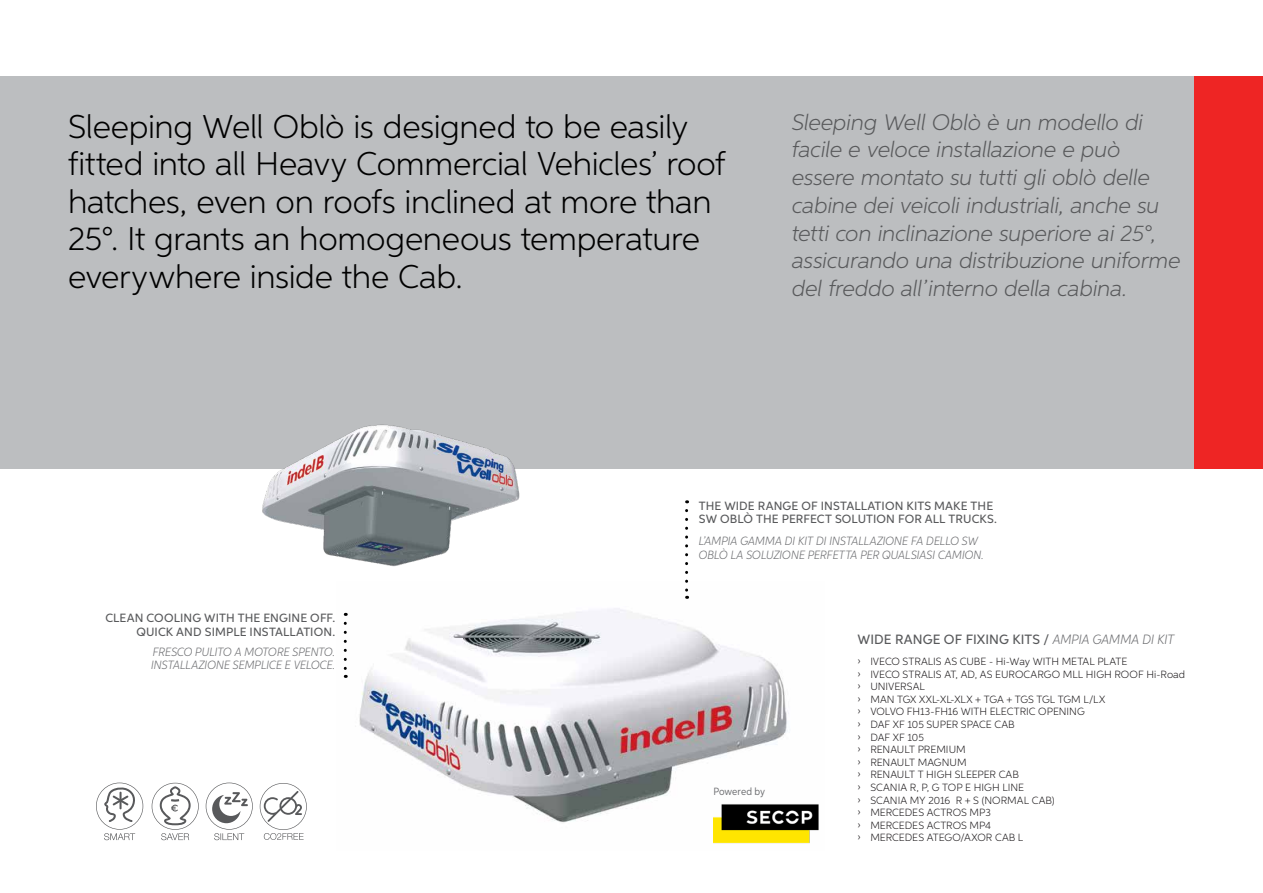
<style>
.page{position:relative;width:1263px;height:893px;background:#fff}
.page>*{position:absolute;margin:0;border:0;box-sizing:border-box;transform-origin:0 0}
.t1{font:300 33px/37.5px "Aspira";letter-spacing:-.01em;color:#000}
.t2{font:italic 300 22.5px/27.8px "Aspira";letter-spacing:-.01em;color:#58595b}
.t3{font:500 13.5px "Aspira";letter-spacing:.005em;color:#58595b}
.t4{font:italic 300 12px/13.5px "Aspira Nar";letter-spacing:-.01em;color:#6d6e71}
.t5{font:500 12px/13.5px "Aspira";letter-spacing:.01em;color:#58595b}
.t6{font:300 10.5px/12.6px "Aspira";color:#1e1b1d}
.t7{font:10.5px "Aspira Nar";letter-spacing:-.005em;color:#6d6e71}
.s1{font-family:"Aspira Nar";font-weight:300;font-style:italic;color:#6d6e71}
</style>
<div class="page">
<div style="left:0;top:76px;width:1195px;height:392px;background:#bcbec0"></div>
<div style="left:1195px;top:76px;width:68px;height:392px;background:#ee2524"></div>
<svg style="left:96px;top:783px;width:47px;height:57px"></svg>
<svg style="left:152px;top:783px;width:47px;height:57px"></svg>
<svg style="left:206px;top:783px;width:47px;height:57px"></svg>
<svg style="left:260px;top:783px;width:47px;height:57px"></svg>
<img style="left:343px;top:596px;width:476px;height:235px">
<img style="left:235px;top:424px;width:322px;height:143px">
<svg style="left:685px;top:510px;width:3px;height:89px"></svg>
<img style="left:713px;top:799px;width:105px;height:45px">
<svg style="left:344px;top:623px;width:3px;height:55px"></svg>
<h1 class="t1" style="left:68px;top:107px;width:659px">Sleeping Well Oblò is designed to be easily fitted into all Heavy Commercial Vehicles’ roof hatches, even on roofs inclined at more than 25°. It grants an homogeneous temperature everywhere inside the Cab.</h1>
<p class="t2" style="left:792px;top:107px;width:390px">Sleeping Well Oblò è un modello di facile e veloce installazione e può essere montato su tutti gli oblò delle cabine dei veicoli industriali, anche su tetti con inclinazione superiore ai 25°, assicurando una distribuzione uniforme del freddo all’interno della cabina.</p>
<p class="t5" style="left:105px;top:611px;width:231px;text-align:right">CLEAN COOLING WITH THE ENGINE OFF.<br>QUICK AND SIMPLE INSTALLATION.</p>
<p class="t4" style="left:151px;top:644px;width:186px">FRESCO PULITO A MOTORE SPENTO.<br>INSTALLAZIONE SEMPLICE E VELOCE.</p>
<p class="t5" style="left:699px;top:499px;width:300px">THE WIDE RANGE OF INSTALLATION KITS MAKE THE<br>SW OBLÒ THE PERFECT SOLUTION FOR ALL TRUCKS.</p>
<p class="t4" style="left:699px;top:534px;width:287px">L’AMPIA GAMMA DI KIT DI INSTALLAZIONE FA DELLO SW<br>OBLÒ LA SOLUZIONE PERFETTA PER QUALSIASI CAMION.</p>
<p class="t7" style="left:713px;top:785px;width:53px">Powered by</p>
<p class="t3" style="left:857px;top:631px;width:318px">WIDE RANGE OF FIXING KITS / <span class="s1">AMPIA GAMMA DI KIT</span></p>
<p class="t6" style="left:857px;top:655px;width:329px">› IVECO STRALIS AS CUBE - Hi-Way WITH METAL PLATE<br>› IVECO STRALIS AT, AD, AS EUROCARGO MLL HIGH ROOF Hi-Road › UNIVERSAL<br>› MAN TGX XXL-XL-XLX + TGA + TGS TGL TGM L/LX<br>› VOLVO FH13-FH16 WITH ELECTRIC OPENING<br>› DAF XF 105 SUPER SPACE CAB<br>› DAF XF 105<br>› RENAULT PREMIUM<br>› RENAULT MAGNUM<br>› RENAULT T HIGH SLEEPER CAB<br>› SCANIA R, P, G TOP E HIGH LINE<br>› SCANIA MY 2016 R + S (NORMAL CAB)<br>› MERCEDES ACTROS MP3<br>› MERCEDES ACTROS MP4<br>› MERCEDES ATEGO/AXOR CAB L</p>
</div>
